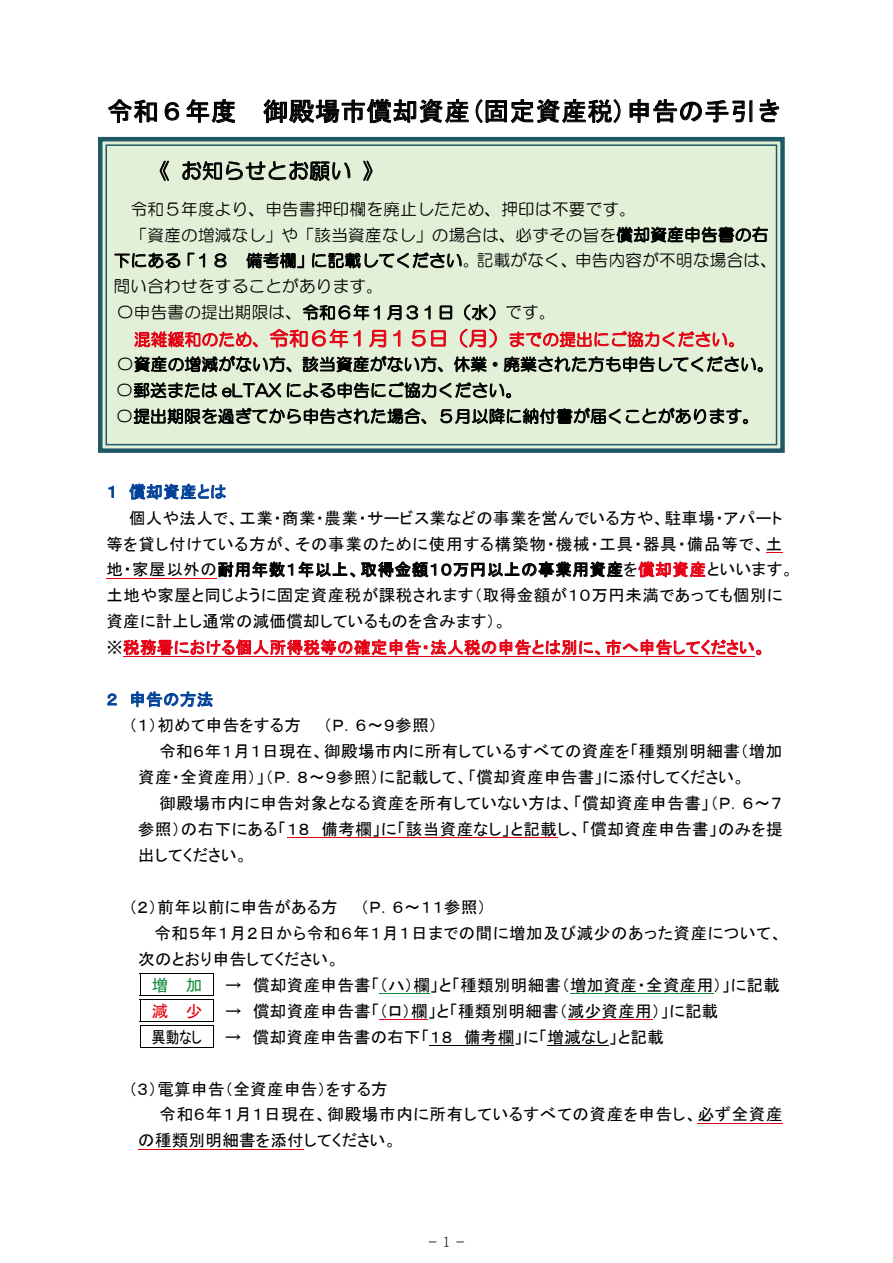
<style>
.page{position:relative;width:893px;height:1263px;background:#fff}
.page>*{position:absolute;margin:0;border:0;box-sizing:border-box;transform-origin:0 0}
.t1{font:25.5px "MS Gothic";letter-spacing:.02em;color:#000}
.t2{font:21px "HG Maru Gothic MPRO";letter-spacing:.02em;color:#000}
.t3{font:16.5px/26px "MS P Gothic";letter-spacing:.025em;color:#000}
.t4{font:16.5px/26px "HG Maru Gothic MPRO";letter-spacing:.025em;color:#000}
.t5{font:16.5px "MS P Gothic";letter-spacing:.045em;color:#000}
.t6{font:16.5px "HG Maru Gothic MPRO";letter-spacing:.025em;color:#e60013}
.t7{font:16.5px "MS P Gothic";letter-spacing:.025em;color:#004098}
.t8{font:16.5px "MS P Gothic";letter-spacing:.025em;color:#000;scale:.82 1}
.t9{font:16.5px "MS P Gothic";color:#138c3c}
.t10{font:16.5px "MS P Gothic";color:#e60013}
.t11{font:500 13.8px "Ryumin Pr 6";color:#221815}
.s1{font-size:19.5px}
.s2{color:#e60013}
.s3{font-weight:300}
</style>
<div class="page">
<svg style="left:98px;top:136px;width:687px;height:317px;background:#d6e6d0"></svg>
<div style="left:106px;top:144px;width:671px;height:301px;border:2px solid #205867"></div>
<svg style="left:108px;top:99px;width:49px;height:24px"></svg>
<svg style="left:165px;top:102px;width:14px;height:19px"></svg>
<svg style="left:186px;top:99px;width:49px;height:24px"></svg>
<svg style="left:263px;top:99px;width:206px;height:25px"></svg>
<svg style="left:476px;top:99px;width:145px;height:24px"></svg>
<svg style="left:630px;top:99px;width:122px;height:24px"></svg>
<svg style="left:759px;top:99px;width:21px;height:23px"></svg>
<svg style="left:616px;top:227px;width:152px;height:15px;background:#63685e"></svg>
<svg style="left:115px;top:246px;width:65px;height:22px"></svg>
<svg style="left:188px;top:253px;width:17px;height:14px"></svg>
<svg style="left:215px;top:254px;width:11px;height:13px"></svg>
<svg style="left:247px;top:253px;width:57px;height:15px"></svg>
<svg style="left:312px;top:238px;width:150px;height:30px;background:#b8c2af"></svg>
<svg style="left:303px;top:305px;width:77px;height:15px"></svg>
<svg style="left:388px;top:305px;width:13px;height:15px"></svg>
<svg style="left:407px;top:306px;width:11px;height:13px"></svg>
<svg style="left:425px;top:306px;width:5px;height:13px"></svg>
<svg style="left:440px;top:306px;width:12px;height:13px"></svg>
<svg style="left:464px;top:305px;width:31px;height:15px"></svg>
<svg style="left:460px;top:329px;width:37px;height:19px"></svg>
<svg style="left:135px;top:329px;width:311px;height:43px;background:#bea799"></svg>
<svg style="left:454px;top:357px;width:32px;height:15px"></svg>
<svg style="left:493px;top:362px;width:4px;height:5px"></svg>
<svg style="left:504px;top:326px;width:259px;height:46px;background:#c6b7a6"></svg>
<svg style="left:134px;top:382px;width:614px;height:42px;background:#acb6a4"></svg>
<svg style="left:108px;top:486px;width:6px;height:12px"></svg>
<svg style="left:129px;top:484px;width:97px;height:16px"></svg>
<svg style="left:766px;top:552px;width:17px;height:1px"></svg>
<svg style="left:218px;top:562px;width:137px;height:15px"></svg>
<svg style="left:361px;top:561px;width:261px;height:17px"></svg>
<svg style="left:638px;top:561px;width:67px;height:16px"></svg>
<hr style="left:106px;top:578px;width:111px;height:1px;background:#e60013">
<svg style="left:123px;top:639px;width:477px;height:17px"></svg>
<svg style="left:606px;top:640px;width:155px;height:15px"></svg>
<hr style="left:123px;top:656px;width:632px;height:1px;background:#e60013">
<svg style="left:107px;top:693px;width:10px;height:12px"></svg>
<svg style="left:131px;top:691px;width:82px;height:16px"></svg>
<hr style="left:287px;top:837px;width:270px;height:1px;background:#e60013">
<hr style="left:380px;top:993px;width:50px;height:1px;background:#138c3c">
<hr style="left:570px;top:993px;width:143px;height:1px;background:#138c3c">
<hr style="left:140px;top:973px;width:74px;height:1px;background:#000">
<hr style="left:140px;top:995px;width:74px;height:1px;background:#000">
<hr style="left:380px;top:1019px;width:48px;height:1px;background:#e60013">
<hr style="left:568px;top:1019px;width:84px;height:1px;background:#e60013">
<hr style="left:140px;top:999px;width:74px;height:1px;background:#000">
<hr style="left:140px;top:1021px;width:74px;height:1px;background:#000">
<hr style="left:429px;top:1045px;width:85px;height:1px;background:#000">
<hr style="left:547px;top:1045px;width:62px;height:1px;background:#000">
<hr style="left:140px;top:1025px;width:74px;height:1px;background:#000">
<svg style="left:140px;top:974px;width:1px;height:73px"></svg>
<hr style="left:140px;top:1047px;width:74px;height:1px;background:#000">
<svg style="left:213px;top:974px;width:1px;height:73px"></svg>
<hr style="left:698px;top:1123px;width:85px;height:1px;background:#e60013">
<hr style="left:138px;top:1149px;width:166px;height:1px;background:#e60013">
<svg style="left:160px;top:161px;width:9px;height:20px"></svg>
<svg style="left:182px;top:161px;width:168px;height:20px;background:#969f8f"></svg>
<svg style="left:363px;top:161px;width:9px;height:20px"></svg>
<h1 class="t1" style="left:107px;top:98px;width:676px">令和６年度 御殿場市償却資産(固定資産税)申告の手引き</h1>
<p class="t2" style="left:149px;top:160px;width:237px">《お知らせとお願い》</p>
<p class="t4" style="left:131px;top:196px;width:507px">令和５年度より、申告書押印欄を廃止したため、押印は不要です。</p>
<p class="t4" style="left:131px;top:222px;width:639px">「資産の増減なし」や「該当資産なし」の場合は、必ずその旨を償却資産申告書の右</p>
<p class="t4" style="left:114px;top:247px;width:665px">下にある「１８ 備考欄」に記載してください。記載がなく、申告内容が不明な場合は、</p>
<p class="t4" style="left:114px;top:273px;width:271px">問い合わせをすることがあります。</p>
<p class="t4" style="left:117px;top:299px;width:440px">〇申告書の提出期限は、令和６年１月３１日（水）です。</p>
<p class="t6" style="left:134px;top:331px;width:613px">混雑緩和のため、<span class="s1">令和６年１月１５日（月）</span>までの提出にご協力ください。</p>
<p class="t4" style="left:117px;top:351px;width:659px">〇資産の増減がない方、該当資産がない方、休業・廃業された方も申告してください。〇郵送または eLTAX による申告にご協力ください。<br>〇提出期限を過ぎてから申告された場合、５月以降に納付書が届くことがあります。</p>
<p class="t7" style="left:106px;top:483px;width:121px">１ 償却資産とは</p>
<p class="t3" style="left:106px;top:505px;width:689px;text-indent:23px">個人や法人で、工業・商業・農業・サービス業などの事業を営んでいる方や、駐車場・アパート等を貸し付けている方が、その事業のために使用する構築物・機械・工具・器具・備品等で、土地・家屋以外の耐用年数１年以上、取得金額１０万円以上の事業用資産を<span class="s2">償却資産</span>といいます。土地や家屋と同じように固定資産税が課税されます（取得金額が１０万円未満であっても個別に資産に計上し通常の減価償却しているものを含みます）。<br>※<span class="s2">税務署における個人所得税等の確定申告・法人税の申告とは別に、市へ申告してください。</span></p>
<p class="t7" style="left:106px;top:691px;width:108px">２ 申告の方法</p>
<p class="t3" style="left:129px;top:712px;width:173px">（１）初めて申告をする方</p>
<p class="t3" style="left:323px;top:712px;width:115px">（Ｐ．６～９参照）</p>
<p class="t3" style="left:159px;top:738px;width:624px">令和６年１月１日現在、御殿場市内に所有しているすべての資産を「種類別明細書（増加</p>
<p class="t3" style="left:138px;top:764px;width:608px">資産・全資産用）」（Ｐ．８～９参照）に記載して、「償却資産申告書」に添付してください。</p>
<p class="t3" style="left:160px;top:790px;width:624px">御殿場市内に申告対象となる資産を所有していない方は、「償却資産申告書」（Ｐ．６～７</p>
<p class="t3" style="left:138px;top:816px;width:646px">参照）の右下にある「１８ 備考欄」に「該当資産なし」と記載し、「償却資産申告書」のみを提</p>
<p class="t3" style="left:138px;top:842px;width:111px">出してください。</p>
<p class="t3" style="left:129px;top:894px;width:211px">（２）前年以前に申告がある方</p>
<p class="t3" style="left:360px;top:894px;width:127px">（Ｐ．６～１１参照）</p>
<p class="t3" style="left:154px;top:920px;width:629px">令和５年１月２日から令和６年１月１日までの間に増加及び減少のあった資産について、</p>
<p class="t3" style="left:138px;top:946px;width:202px">次のとおり申告してください。</p>
<p class="t9" style="left:152px;top:976px;width:52px">増 加</p>
<p class="t3" style="left:225px;top:972px;width:556px">→ 償却資産申告書「（ハ）欄」と「種類別明細書（増加資産・全資産用）」に記載</p>
<p class="t10" style="left:152px;top:1002px;width:52px">減 少</p>
<p class="t3" style="left:225px;top:998px;width:495px">→ 償却資産申告書「（ロ）欄」と「種類別明細書（減少資産用）」に記載</p>
<p class="t8" style="left:152px;top:1028px;width:63px">異動なし</p>
<p class="t3" style="left:225px;top:1024px;width:440px">→ 償却資産申告書の右下「１８ 備考欄」に「増減なし」と記載</p>
<p class="t3" style="left:129px;top:1075px;width:260px">（３）電算申告（全資産申告）をする方</p>
<p class="t5" style="left:160px;top:1106px;width:624px">令和６年１月１日現在、御殿場市内に所有しているすべての資産を申告し、必ず全資産</p>
<p class="t3" style="left:138px;top:1127px;width:260px">の種類別明細書を添付してください。</p>
<p class="t11" style="left:426px;top:1231px;width:43px">－<span class="s3">1</span>－</p>
</div>
